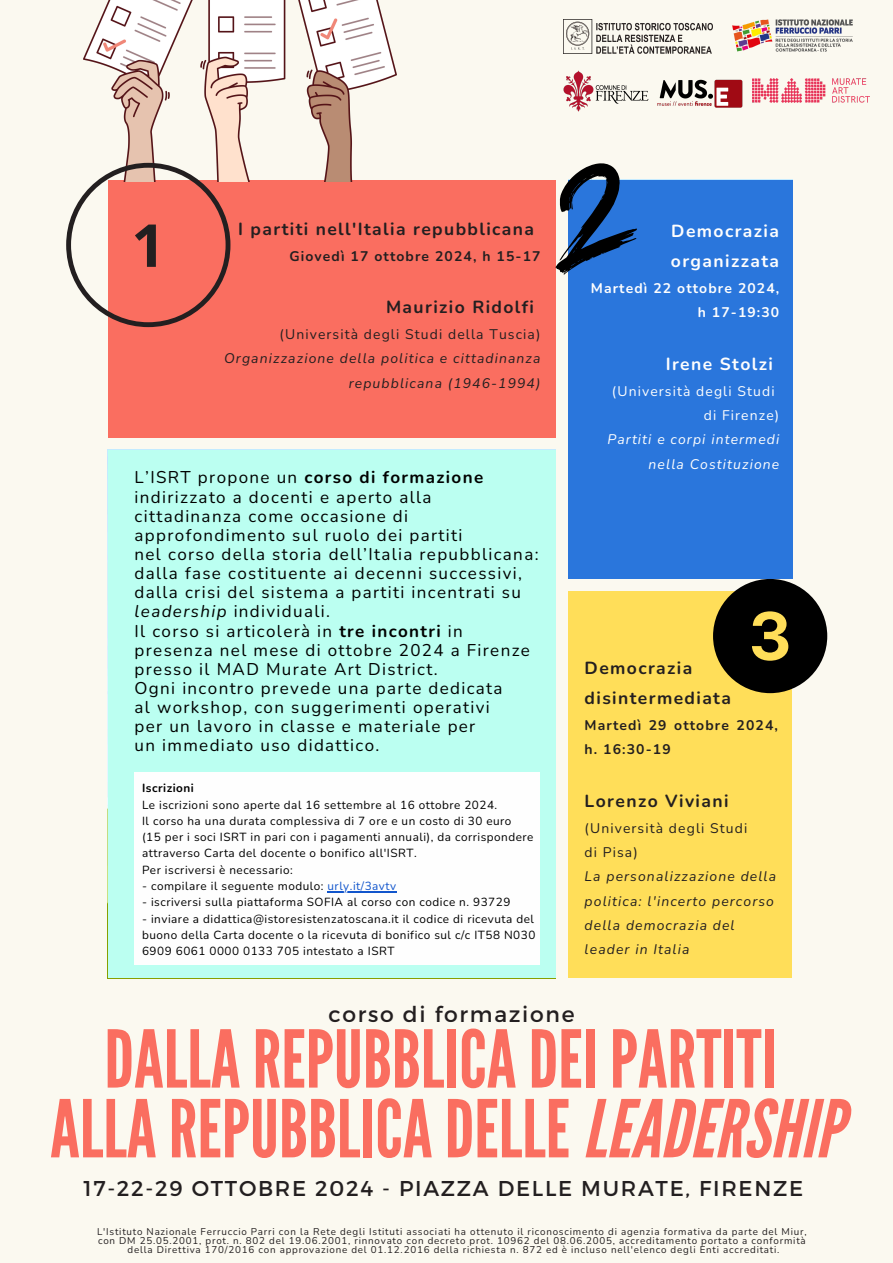
<style>
.page{position:relative;width:893px;height:1263px;background:#fbf9f0}
.page>*{position:absolute;margin:0;border:0;box-sizing:border-box;transform-origin:0 0}
.t1{font:79.5px/69.8px "League Gothic";color:#fa6e60;text-align:center}
.t2{font:21.83px "Montserrat";letter-spacing:.08em;color:#231f20}
.t3{font:21.45px "Montserrat";letter-spacing:.08em;color:#231f20}
.t4{font:700 17.48px/30.4px "Nunito";letter-spacing:.08em;color:#231f20}
.t5{font:700 17.48px/30.4px "Nunito";letter-spacing:.08em;color:#fefefe}
.t6{font:17.02px/19.1px "Nunito";letter-spacing:.08em;color:#000}
.t7{font:italic 13.95px/24.2px "Nunito";letter-spacing:.08em;color:#231f20;text-align:right}
.t8{font:13.95px "Nunito";letter-spacing:.08em;color:#231f20}
.t9{font:700 13.95px/24.2px "Nunito";letter-spacing:.08em;color:#231f20}
.t10{font:italic 13.95px "Nunito";letter-spacing:.08em;color:#fefefe}
.t11{font:13.95px "Nunito";letter-spacing:.08em;color:#fefefe}
.t12{font:700 13.95px/24.2px "Nunito";letter-spacing:.08em;color:#fefefe;text-align:right}
.t13{font:11.77px/16.4px "Nunito";letter-spacing:.045em;color:#000}
.t14{font:700 11.77px "Nunito";letter-spacing:.045em;color:#000}
.t15{font:9.82px "Nunito";letter-spacing:.08em;color:#231f20}
.s1{font-weight:700}
.s2{font-style:italic}
.s3{color:#15c}
</style>
<div class="page">
<div style="left:108px;top:180px;width:448px;height:257px;background:#fa6e60"></div>
<div style="left:569px;top:592px;width:223px;height:386px;background:#ffde59"></div>
<img style="left:84px;top:0;width:313px;height:181px">
<div style="left:108px;top:450px;width:447px;height:528px;background:#bbfff1"></div>
<div style="left:568px;top:180px;width:224px;height:399px;background:#2a76dc"></div>
<svg style="left:66px;top:163px;width:164px;height:164px"></svg>
<svg style="left:555px;top:163px;width:82px;height:112px"></svg>
<svg style="left:713px;top:579px;width:114px;height:114px"></svg>
<img style="left:563px;top:20px;width:150px;height:34px">
<img style="left:732px;top:19px;width:121px;height:33px">
<img style="left:563px;top:70px;width:77px;height:41px">
<img style="left:640px;top:78px;width:118px;height:30px">
<img style="left:752px;top:79px;width:117px;height:23px">
<div style="left:135px;top:772px;width:405px;height:193px;background:#fefefe"></div>
<hr style="left:327px;top:891px;width:70px;height:1px;background:#15c">
<p class="t4" style="left:238px;top:214px;width:297px">I partiti nell'Italia repubblicana</p>
<p class="t9" style="left:289px;top:244px;width:253px">Giovedì 17 ottobre 2024, h 15-17</p>
<p class="t4" style="left:386px;top:292px;width:149px">Maurizio Ridolfi</p>
<h5 class="t8" style="left:279px;top:325px;width:262px">(Università degli Studi della Tuscia)</h5>
<p class="t7" style="left:224px;top:347px;width:318px">Organizzazione della politica e cittadinanza repubblicana (1946-1994)</p>
<p class="t6" style="left:135px;top:468px;width:405px">L’ISRT propone un <span class="s1">corso di formazione </span>indirizzato a docenti e aperto alla cittadinanza come occasione di approfondimento sul ruolo dei partiti<br>nel corso della storia dell’Italia repubblicana: dalla fase costituente ai decenni successivi, dalla crisi del sistema a partiti incentrati su <span class="s2">leadership</span> individuali.<br>Il corso si articolerà in <span class="s1">tre incontri</span> in presenza nel mese di ottobre 2024 a Firenze presso il MAD Murate Art District.<br>Ogni incontro prevede una parte dedicata<br>al workshop, con suggerimenti operativi<br>per un lavoro in classe e materiale per<br>un immediato uso didattico.</p>
<p class="t14" style="left:142px;top:780px;width:53px">Iscrizioni</p>
<p class="t13" style="left:142px;top:796px;width:357px">Le iscrizioni sono aperte dal 16 settembre al 16 ottobre 2024.</p>
<p class="t13" style="left:142px;top:813px;width:371px">Il corso ha una durata complessiva di 7 ore e un costo di 30 euro</p>
<h6 class="t13" style="left:142px;top:829px;width:393px">(15 per i soci ISRT in pari con i pagamenti annuali), da corrispondere attraverso Carta del docente o bonifico all'ISRT.</h6>
<p class="t13" style="left:142px;top:862px;width:152px">Per iscriversi è necessario:</p>
<p class="t13" style="left:142px;top:878px;width:256px">- compilare il seguente modulo: <span class="s3">urly.it/3avtv</span></p>
<p class="t13" style="left:142px;top:894px;width:370px">- iscriversi sulla piattaforma SOFIA al corso con codice n. 93729</p>
<p class="t13" style="left:142px;top:911px;width:395px;text-align:justify">- inviare a didattica@istoresistenzatoscana.it il codice di ricevuta del buono della Carta docente o la ricevuta di bonifico sul c/c IT58 N030<br>6909 6061 0000 0133 705 intestato a ISRT</p>
<p class="t5" style="left:671px;top:216px;width:110px">Democrazia organizzata</p>
<p class="t12" style="left:591px;top:276px;width:190px">Martedì 22 ottobre 2024, h 17-19:30</p>
<p class="t5" style="left:666px;top:349px;width:109px">Irene Stolzi</p>
<p class="t11" style="left:612px;top:382px;width:164px">(Università degli Studi</p>
<p class="t11" style="left:704px;top:406px;width:77px">di Firenze)</p>
<p class="t10" style="left:607px;top:430px;width:173px">Partiti e corpi intermedi</p>
<p class="t10" style="left:648px;top:454px;width:132px">nella Costituzione</p>
<p class="t4" style="left:584px;top:653px;width:148px">Democrazia disintermediata</p>
<p class="t9" style="left:584px;top:713px;width:195px">Martedì 29 ottobre 2024, h. 16:30-19</p>
<h6 class="t4" style="left:584px;top:786px;width:145px">Lorenzo Viviani</h6>
<p class="t8" style="left:584px;top:819px;width:164px">(Università degli Studi</p>
<p class="t8" style="left:584px;top:843px;width:55px">di Pisa)</p>
<p class="t7" style="left:584px;top:865px;width:193px;text-align:left">La personalizzazione della politica: l'incerto percorso della democrazia del leader in Italia</p>
<h4 class="t2" style="left:328px;top:999px;width:248px">corso di formazione</h4>
<p class="t1" style="left:50px;top:1026px;width:794px">DALLAREPUBBLICADEIPARTITI<br>ALLAREPUBBLICADELLE <span class="s2">LEADERSHIP</span></p>
<p class="t3" style="left:83px;top:1174px;width:721px">17-22-29 OTTOBRE 2024 - PIAZZA DELLE MURATE, FIRENZE</p>
<h3 class="t15" style="left:97px;top:1225px;width:711px">L'Istituto Nazionale Ferruccio Parri con la Rete degli Istituti associati ha ottenuto il riconoscimento di agenzia formativa da parte del Miur,</h3>
<h1 class="t15" style="left:98px;top:1234px;width:709px">con DM 25.05.2001, prot. n. 802 del 19.06.2001, rinnovato con decreto prot. 10962 del 08.06.2005, accreditamento portato a conformità</h1>
<h2 class="t15" style="left:128px;top:1243px;width:653px">della Direttiva 170/2016 con approvazione del 01.12.2016 della richiesta n. 872 ed è incluso nell'elenco degli Enti accreditati.</h2>
</div>
